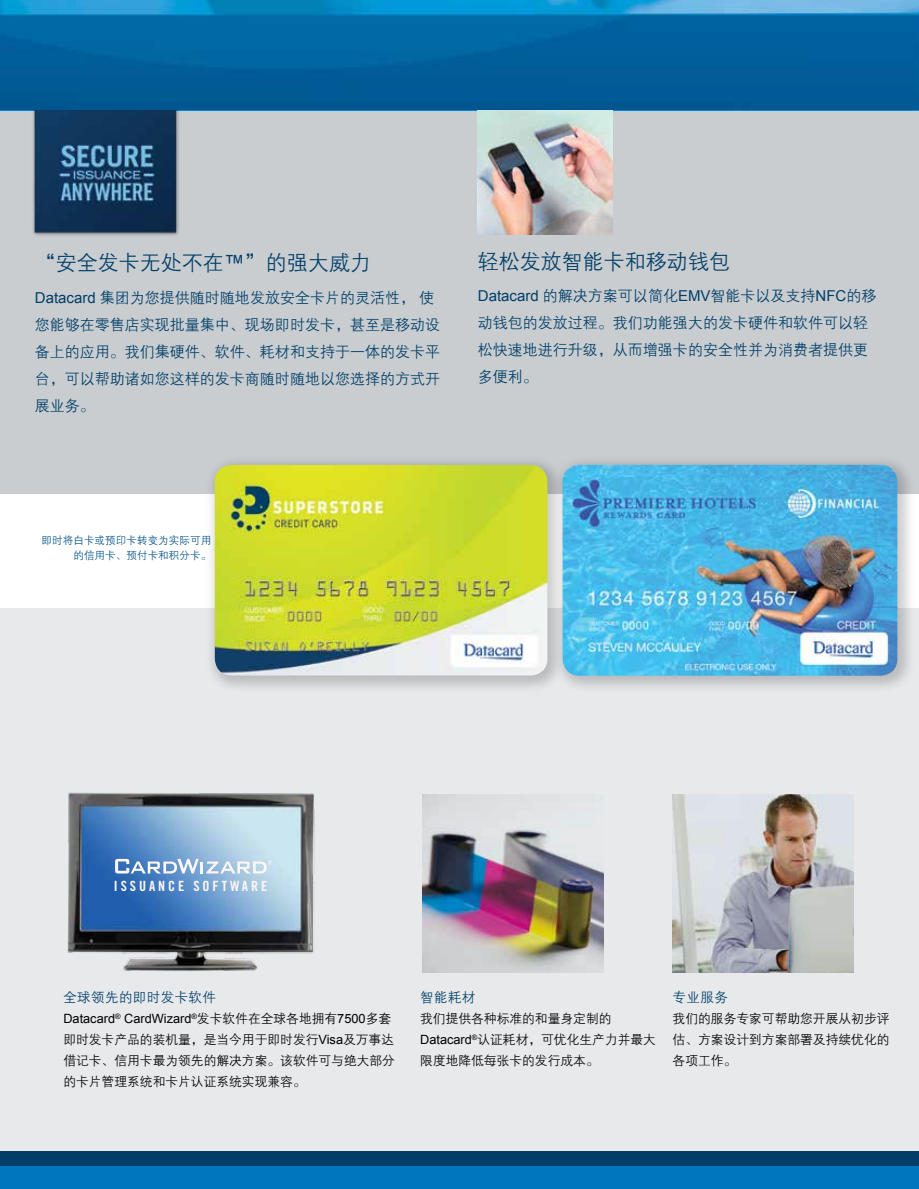
<style>
.page{position:relative;width:919px;height:1189px;background:#fff}
.page>*{position:absolute;margin:0;border:0;box-sizing:border-box;transform-origin:0 0}
.t1{font:21px "FZZDXJW GB1 0";color:#003e68}
.t2{font:15px/27px "FZZDXJW GB1 0";color:#003e68}
.t3{font:14.1px "Trade Gothic Bold Cond Twenty";letter-spacing:.205em;color:#fef6f6}
.t4{font:13.5px "FZZDXJW GB1 0";letter-spacing:.03em;color:#003e68}
.t5{font:12.75px/21px "FZZDXJW GB1 0";color:#000;text-align:justify}
.t6{font:12.75px "Arial";color:#000}
.t7{font:10.5px/15px "FZZDXJW GB1 0";letter-spacing:.01em;color:#005288;text-align:right}
.s1{font-family:"Arial"}
.s2{font-family:"FZZDXJW GB1 0"}
</style>
<div class="page">
<div style="left:0;top:608px;width:918px;height:542px;background:#e7e9eb"></div>
<img style="left:0;top:0;width:918px;height:111px">
<div style="left:0;top:111px;width:918px;height:383px;background:#c9cdd0"></div>
<div style="left:0;top:1150px;width:918px;height:16px;background:#003e68"></div>
<div style="left:0;top:1166px;width:918px;height:22px;background:#0076bf"></div>
<img style="left:33px;top:111px;width:146px;height:125px">
<img style="left:478px;top:111px;width:135px;height:123px">
<div style="left:204px;top:454px;width:361px;height:239px;background:#000;opacity:.2"></div>
<img style="left:215px;top:465px;width:332px;height:210px">
<div style="left:552px;top:454px;width:363px;height:240px;background:#000;opacity:.2"></div>
<img style="left:562px;top:465px;width:335px;height:210px">
<img style="left:67px;top:792px;width:248px;height:179px">
<svg style="left:115px;top:858px;width:157px;height:15px;background:#aac3df"></svg>
<img style="left:423px;top:795px;width:180px;height:177px">
<img style="left:672px;top:795px;width:181px;height:177px">
<h1 class="t1" style="left:35px;top:252px;width:338px">“安全发卡无处不在<span class="s1">™</span>”的强大威力</h1>
<p class="t2" style="left:35px;top:284px;width:407px"><span class="s1">Datacard</span> 集团为您提供随时随地发放安全卡片的灵活性，使您能够在零售店实现批量集中、现场即时发卡，甚至是移动设备上的应用。我们集硬件、软件、耗材和支持于一体的发卡平台，可以帮助诸如您这样的发卡商随时随地以您选择的方式开展业务。</p>
<h1 class="t1" style="left:478px;top:250px;width:253px">轻松发放智能卡和移动钱包</h1>
<p class="t2" style="left:478px;top:283px;width:400px"><span class="s1">Datacard</span> 的解决方案可以简化<span class="s1">EMV</span>智能卡以及支持<span class="s1">NFC</span>的移动钱包的发放过程。我们功能强大的发卡硬件和软件可以轻松快速地进行升级，从而增强卡的安全性并为消费者提供更多便利。</p>
<p class="t7" style="left:42px;top:533px;width:171px">即时将白卡或预印卡转变为实际可用的信用卡、预付卡和积分卡。</p>
<p class="t3" style="left:114px;top:877px;width:155px">ISSUANCE SOFTWARE</p>
<p class="t4" style="left:63px;top:989px;width:154px">全球领先的即时发卡软件</p>
<p class="t6" style="left:63px;top:1009px;width:329px">Datacard<sup>®</sup> CardWizard<sup>®</sup><span class="s2">发卡软件在全球各地拥有</span>7500<span class="s2">多套</span></p>
<p class="t5" style="left:63px;top:1029px;width:333px">即时发卡产品的装机量，是当今用于即时发行<span class="s1">Visa</span>及万事达借记卡、信用卡最为领先的解决方案。该软件可与绝大部分的卡片管理系统和卡片认证系统实现兼容。</p>
<p class="t4" style="left:420px;top:989px;width:57px">智能耗材</p>
<p class="t5" style="left:420px;top:1008px;width:237px;text-align:left">我们提供各种标准的和量身定制的<br><span class="s1">Datacard</span><sup>®</sup>认证耗材，可优化生产力并最大限度地降低每张卡的发行成本。</p>
<p class="t4" style="left:672px;top:989px;width:57px">专业服务</p>
<p class="t5" style="left:672px;top:1008px;width:218px">我们的服务专家可帮助您开展从初步评估、方案设计到方案部署及持续优化的各项工作。</p>
</div>
